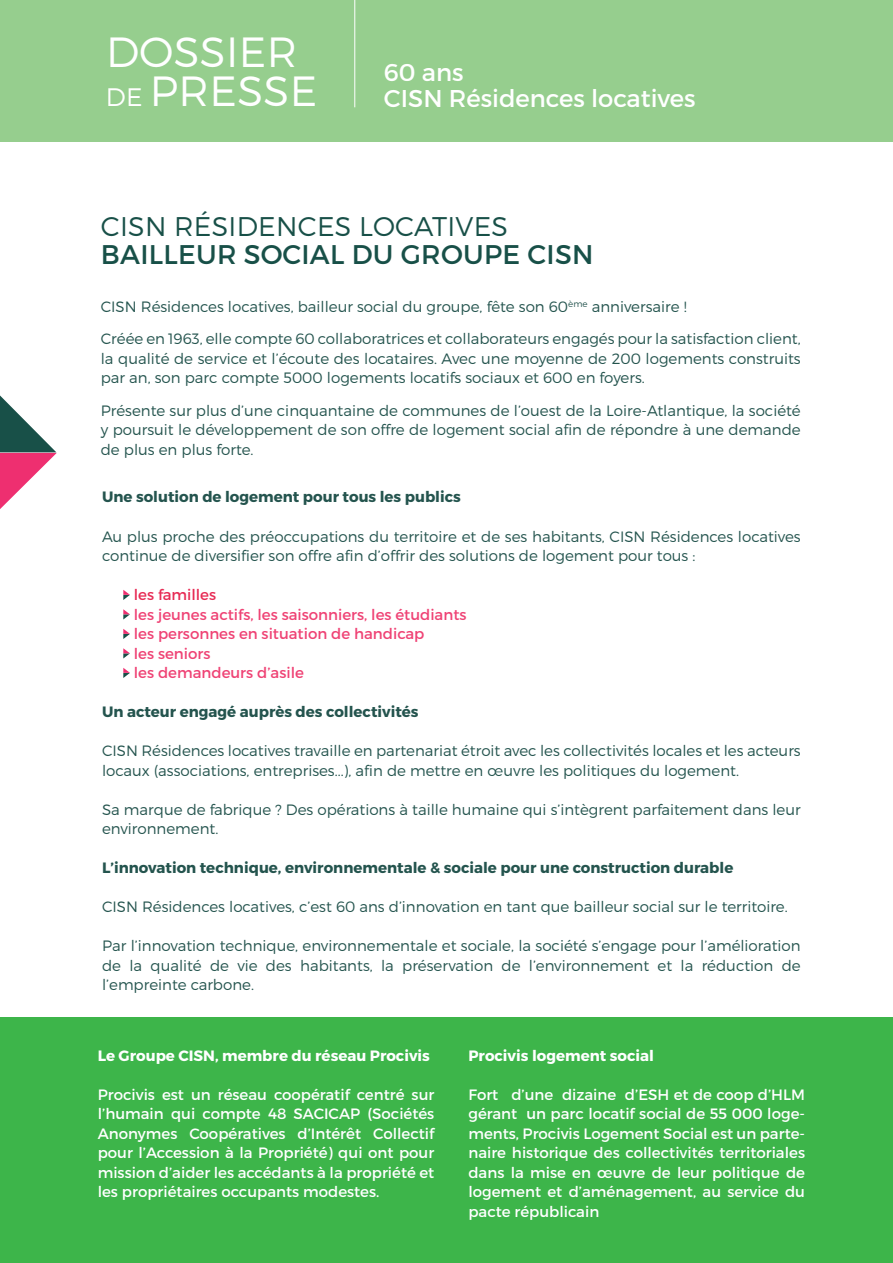
<style>
.page{position:relative;width:893px;height:1263px;background:#fff}
.page>*{position:absolute;margin:0;border:0;box-sizing:border-box;transform-origin:0 0}
.t1{font:300 42.15px/39.2px "Montserrat";letter-spacing:.01em;color:#fff}
.t2{font:27px "Montserrat";letter-spacing:.01em;color:#185048}
.t3{font:300 27px "Montserrat";letter-spacing:.01em;color:#185048}
.t4{font:24.3px/26px "Montserrat";color:#fff}
.t5{font:300 15px/19.5px "Montserrat";color:#24544e}
.t6{font:15px/19.5px "Montserrat";color:#fff;text-align:justify}
.t7{font:700 15px "Montserrat";color:#24544e}
.t8{font:15px/19.5px "Montserrat";color:#ef4375}
.t9{font:700 15px "Montserrat";color:#fff}
.t10{font:15px "Montserrat";color:#e72c55}
.s1{font-size:25.35px}
</style>
<div class="page">
<div style="left:0;top:0;width:893px;height:141px;background:#96ce8e"></div>
<hr style="left:354px;top:0;width:1px;height:107px;background:#fff">
<svg style="left:123px;top:590px;width:7px;height:10px"></svg>
<svg style="left:123px;top:609px;width:7px;height:10px"></svg>
<svg style="left:123px;top:629px;width:7px;height:10px"></svg>
<svg style="left:123px;top:648px;width:7px;height:10px"></svg>
<svg style="left:123px;top:668px;width:7px;height:10px"></svg>
<svg style="left:0;top:395px;width:57px;height:114px"></svg>
<div style="left:0;top:1017px;width:893px;height:246px;background:#3db54a"></div>
<h1 class="t1" style="left:106px;top:32px;width:213px">DOSSIER<br><span class="s1">DE</span> PRESSE</h1>
<h3 class="t4" style="left:384px;top:60px;width:313px">60 ans<br>CISN Résidences locatives</h3>
<h2 class="t3" style="left:101px;top:209px;width:409px">CISN RÉSIDENCES LOCATIVES</h2>
<h2 class="t2" style="left:101px;top:238px;width:494px">BAILLEUR SOCIAL DU GROUPE CISN</h2>
<p class="t5" style="left:101px;top:290px;width:701px;line-height:32.2px">CISN Résidences locatives, bailleur social du groupe, fête son 60<sup>ème</sup> anniversaire !<br>Créée en 1963, elle compte 60 collaboratrices et collaborateurs engagés pour la satisfaction client,</p>
<p class="t5" style="left:101px;top:349px;width:701px">la qualité de service et l’écoute des locataires. Avec une moyenne de 200 logements construits par an, son parc compte 5000 logements locatifs sociaux et 600 en foyers.</p>
<p class="t5" style="left:101px;top:400px;width:701px;text-align:justify">Présente sur plus d’une cinquantaine de communes de l’ouest de la Loire-Atlantique, la société y poursuit le développement de son offre de logement social afin de répondre à une demande de plus en plus forte.</p>
<p class="t7" style="left:102px;top:488px;width:360px">Une solution de logement pour tous les publics</p>
<p class="t5" style="left:102px;top:526px;width:700px">Au plus proche des préoccupations du territoire et de ses habitants, CISN Résidences locatives continue de diversifier son offre afin d’offrir des solutions de logement pour tous :</p>
<p class="t10" style="left:134px;top:585px;width:84px">les familles</p>
<p class="t8" style="left:134px;top:604px;width:334px">les jeunes actifs, les saisonniers, les étudiants les personnes en situation de handicap<br>les seniors<br>les demandeurs d’asile</p>
<p class="t7" style="left:102px;top:702px;width:318px">Un acteur engagé auprès des collectivités</p>
<p class="t5" style="left:102px;top:741px;width:700px">CISN Résidences locatives travaille en partenariat étroit avec les collectivités locales et les acteurs locaux (associations, entreprises...), afin de mettre en œuvre les politiques du logement.</p>
<p class="t5" style="left:102px;top:799px;width:700px">Sa marque de fabrique ? Des opérations à taille humaine qui s’intègrent parfaitement dans leur environnement.</p>
<p class="t7" style="left:102px;top:858px;width:633px">L’innovation technique, environnementale &amp; sociale pour une construction durable</p>
<p class="t5" style="left:102px;top:897px;width:687px">CISN Résidences locatives, c’est 60 ans d’innovation en tant que bailleur social sur le territoire.</p>
<p class="t5" style="left:102px;top:936px;width:700px;text-align:justify">Par l’innovation technique, environnementale et sociale, la société s’engage pour l’amélioration de la qualité de vie des habitants, la préservation de l’environnement et la réduction de l’empreinte carbone.</p>
<p class="t9" style="left:98px;top:1046px;width:334px">Le Groupe CISN, membre du réseau Procivis</p>
<p class="t6" style="left:98px;top:1084px;width:338px">Procivis est un réseau coopératif centré sur l’humain qui compte 48 SACICAP (Sociétés Anonymes Coopératives d’Intérêt Collectif pour l’Accession à la Propriété) qui ont pour mission d’aider les accédants à la propriété et les propriétaires occupants modestes.</p>
<p class="t9" style="left:468px;top:1046px;width:187px">Procivis logement social</p>
<p class="t6" style="left:468px;top:1084px;width:338px">Fort d’une dizaine d’ESH et de coop d’HLM gérant un parc locatif social de 55 000 loge&shy;ments, Procivis Logement Social est un parte&shy;naire historique des collectivités territoriales dans la mise en œuvre de leur politique de logement et d’aménagement, au service du pacte républicain</p>
</div>
